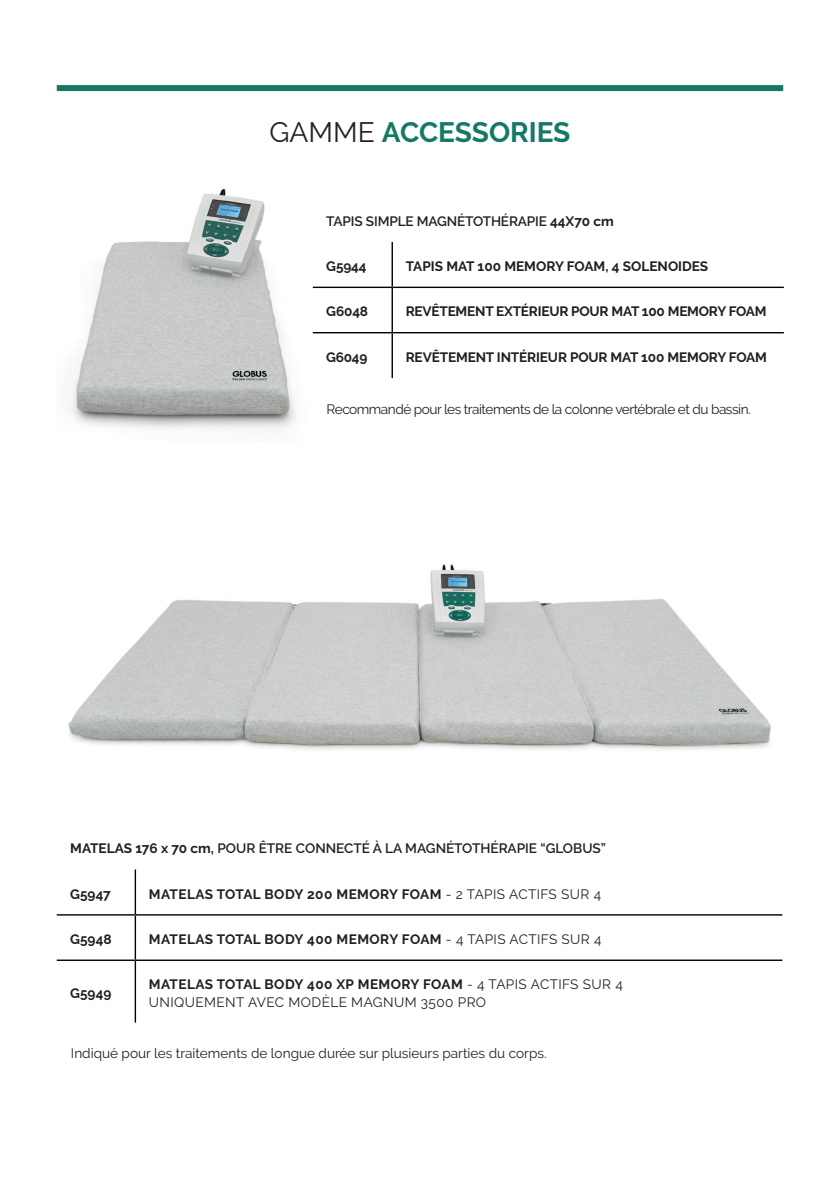
<style>
.page{position:relative;width:840px;height:1191px;background:#fff}
.page>*{position:absolute;margin:0;border:0;box-sizing:border-box;transform-origin:0 0}
.t1{font:700 28px "Raleway";color:#157a65}
.t2{font:700 13.6px "Raleway";letter-spacing:-.01em;color:#231f20}
.t3{font:700 13.6px "Raleway";letter-spacing:.03em;color:#231f20}
.t4{font:600 13.6px "Raleway";letter-spacing:-.01em;color:#231f20}
.t5{font:13.6px/18px "Raleway";letter-spacing:.03em;color:#231f20}
.t6{font:13.6px "Raleway";color:#231f20}
.t7{font:13.6px "Raleway";letter-spacing:-.035em;color:#231f20}
.s1{font-weight:400;color:#231f20}
.s2{font-weight:700}
.s3{font-weight:400}
</style>
<div class="page">
<img style="left:63px;top:188px;width:254px;height:242px">
<img style="left:68px;top:564px;width:703px;height:186px">
<div style="left:57px;top:85px;width:725px;height:6px;background:#157a65"></div>
<hr style="left:391px;top:242px;width:2px;height:45px;background:#000">
<hr style="left:391px;top:288px;width:2px;height:44px;background:#000">
<hr style="left:391px;top:333px;width:2px;height:45px;background:#000">
<hr style="left:312px;top:287px;width:80px;height:1px;background:#000">
<hr style="left:392px;top:287px;width:391px;height:1px;background:#000">
<hr style="left:312px;top:332px;width:80px;height:1px;background:#000">
<hr style="left:392px;top:332px;width:391px;height:1px;background:#000">
<hr style="left:135px;top:869px;width:1px;height:45px;background:#000">
<hr style="left:135px;top:915px;width:1px;height:44px;background:#000">
<hr style="left:135px;top:961px;width:1px;height:61px;background:#000">
<hr style="left:57px;top:914px;width:78px;height:1px;background:#000">
<hr style="left:135px;top:914px;width:647px;height:1px;background:#000">
<hr style="left:57px;top:959px;width:78px;height:2px;background:#000">
<hr style="left:135px;top:959px;width:647px;height:2px;background:#000">
<h1 class="t1" style="left:269px;top:116px;width:302px"><span class="s1">GAMME</span> ACCESSORIES</h1>
<p class="t4" style="left:326px;top:213px;width:289px">TAPIS SIMPLE MAGNÉTOTHÉRAPIE <span class="s2">44X70 cm</span></p>
<p class="t2" style="left:326px;top:258px;width:42px">G5944</p>
<p class="t2" style="left:405px;top:258px;width:304px">TAPIS MAT 100 MEMORY FOAM, 4 SOLENOIDES</p>
<p class="t2" style="left:326px;top:304px;width:43px">G6048</p>
<p class="t2" style="left:405px;top:304px;width:362px">REVÊTEMENT EXTÉRIEUR POUR MAT 100 MEMORY FOAM</p>
<p class="t2" style="left:326px;top:349px;width:43px">G6049</p>
<p class="t2" style="left:405px;top:349px;width:362px">REVÊTEMENT INTÉRIEUR POUR MAT 100 MEMORY FOAM</p>
<p class="t7" style="left:326px;top:401px;width:425px">Recommandé pour les traitements de la colonne vertébrale et du bassin.</p>
<p class="t4" style="left:70px;top:840px;width:537px"><span class="s2">MATELAS 176 x 70 cm,</span> POUR ÊTRE CONNECTÉ À LA MAGNÉTOTHÉRAPIE “GLOBUS”</p>
<p class="t2" style="left:70px;top:886px;width:42px">G5947</p>
<p class="t3" style="left:149px;top:886px;width:453px">MATELAS TOTAL BODY 200 MEMORY FOAM <span class="s3">- 2 TAPIS ACTIFS SUR 4</span></p>
<p class="t2" style="left:70px;top:931px;width:43px">G5948</p>
<p class="t3" style="left:149px;top:931px;width:454px">MATELAS TOTAL BODY 400 MEMORY FOAM <span class="s3">- 4 TAPIS ACTIFS SUR 4</span></p>
<p class="t2" style="left:70px;top:985px;width:43px">G5949</p>
<p class="t5" style="left:149px;top:975px;width:475px"><span class="s2">MATELAS TOTAL BODY 400 XP MEMORY FOAM</span> - 4 TAPIS ACTIFS SUR 4<br>UNIQUEMENT AVEC MODÈLE MAGNUM 3500 PRO</p>
<p class="t6" style="left:71px;top:1045px;width:477px">Indiqué pour les traitements de longue durée sur plusieurs parties du corps.</p>
</div>
